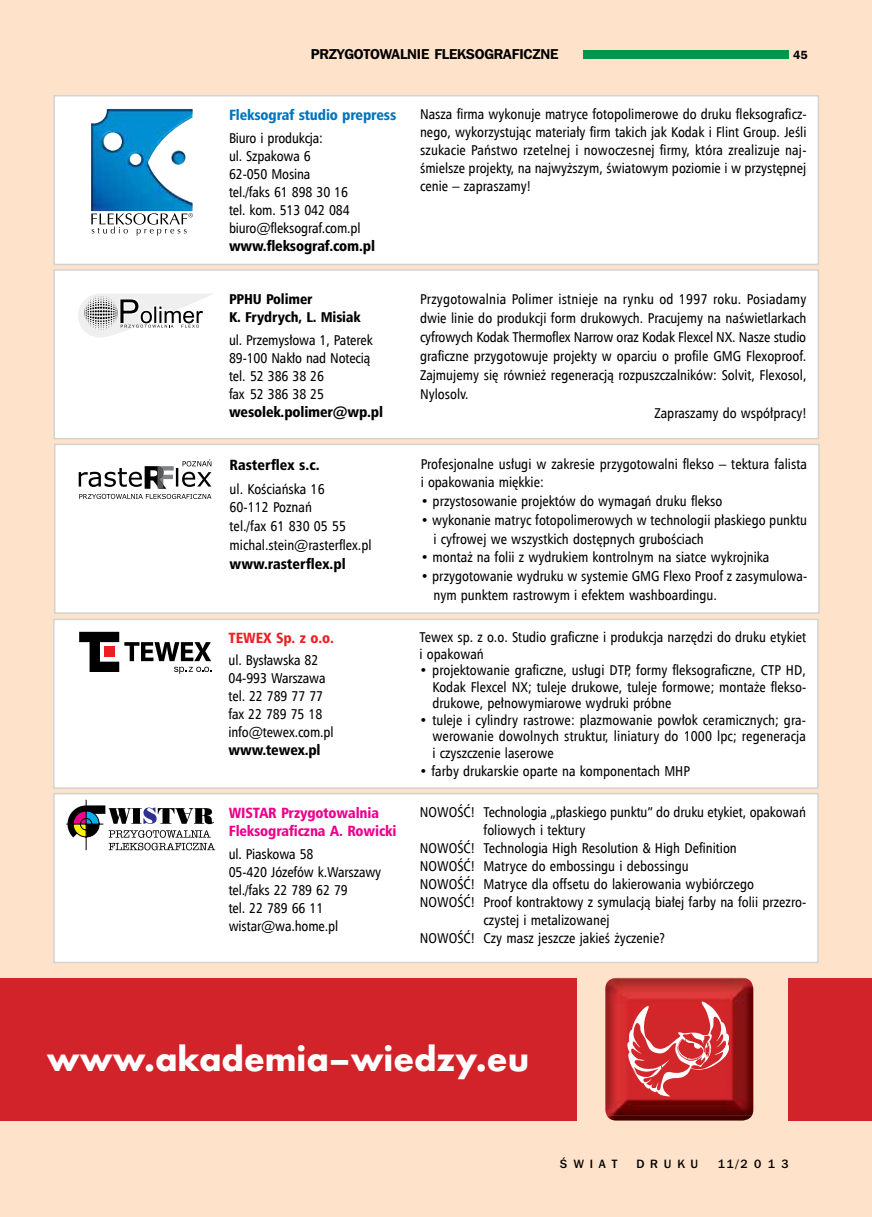
<style>
.page{position:relative;width:872px;height:1217px;background:#fff}
.page>*{position:absolute;margin:0;border:0;box-sizing:border-box;transform-origin:0 0}
.t1{font:700 36.3px "Futura TEE";color:#fff}
.t2{font:14.25px/18px "Humnst 777 Cn EU";color:#000}
.t3{font:14.25px "Humnst 777 Blk Cn PL";letter-spacing:-.01em;color:#000}
.t4{font:14.25px/18px "Humnst 777 Blk Cn PL";letter-spacing:-.01em;color:#ec008c}
.t5{font:14.25px/18px "Humnst 777 Blk Cn EU";letter-spacing:-.01em;color:#000}
.t6{font:14.25px "Frnk Goth ITC Dm PL";letter-spacing:-.01em;color:#000}
.t7{font:14.25px "Humnst 777 Blk Cn PL";letter-spacing:-.01em;color:#0075bb}
.t8{font:14.25px "Humnst 777 Blk Cn PL";letter-spacing:-.01em;color:#ec2127}
.t9{font:12px "Frnk Goth ITC Md PL";letter-spacing:.49em;color:#000}
.t10{font:12px "P Franklin Demi A";color:#000}
.s1{font-size:13.5px}
</style>
<div class="page">
<div style="left:0;top:0;width:872px;height:1216px;background:#fee2c9"></div>
<div style="left:584px;top:50px;width:205px;height:9px;background:#00964d"></div>
<div style="left:53px;top:618px;width:765px;height:170px;background:#fff;border:2px solid #d1d3d4"></div>
<svg style="left:79px;top:631px;width:132px;height:42px"></svg>
<div style="left:53px;top:269px;width:766px;height:170px;background:#fff;border:2px solid #d1d3d4"></div>
<svg style="left:78px;top:294px;width:134px;height:43px"></svg>
<div style="left:54px;top:443px;width:765px;height:170px;background:#fff;border:2px solid #d1d3d4"></div>
<svg style="left:79px;top:459px;width:132px;height:29px"></svg>
<svg style="left:79px;top:494px;width:132px;height:5px"></svg>
<div style="left:53px;top:95px;width:766px;height:170px;background:#fff;border:2px solid #d1d3d4"></div>
<svg style="left:91px;top:213px;width:102px;height:23px"></svg>
<img style="left:91px;top:109px;width:102px;height:102px">
<div style="left:53px;top:792px;width:766px;height:170px;background:#fff;border:2px solid #d1d3d4"></div>
<svg style="left:66px;top:799px;width:149px;height:51px"></svg>
<div style="left:0;top:977px;width:576px;height:143px;background:#d2232a"></div>
<div style="left:788px;top:977px;width:84px;height:143px;background:#d2232a"></div>
<img style="left:607px;top:1115px;width:144px;height:5px">
<img style="left:605px;top:978px;width:148px;height:137px">
<svg style="left:627px;top:1001px;width:102px;height:95px;background:#d94e51"></svg>
<p class="t6" style="left:311px;top:45px;width:249px">PRZYGOTOWALNIE FLEKSOGRAFICZNE</p>
<p class="t10" style="left:793px;top:49px;width:16px">45</p>
<p class="t7" style="left:229px;top:106px;width:169px">Fleksograf studio prepress</p>
<p class="t2" style="left:229px;top:128px;width:133px">Biuro i produkcja:<br>ul. Szpakowa 6<br>62-050 Mosina<br>tel./faks 61 898 30 16 tel. kom. 513 042 084 biuro@fleksograf.com.pl</p>
<p class="t3" style="left:229px;top:236px;width:148px">www.fleksograf.com.pl</p>
<p class="t5" style="left:229px;top:290px;width:133px">PPHU Polimer<br>K. Frydrych, L. Misiak</p>
<p class="t2" style="left:229px;top:330px;width:145px">ul. Przemysłowa 1, Paterek<br>89-100 Nakło nad Notecią tel. 52 386 38 26<br>fax 52 386 38 25</p>
<p class="t3" style="left:229px;top:402px;width:156px">wesolek.polimer@wp.pl</p>
<p class="t3" style="left:230px;top:456px;width:91px">Rasterflex s.c.</p>
<p class="t2" style="left:230px;top:479px;width:143px;line-height:18.8px">ul. Kościańska 16<br>60-112 Poznań<br>tel./fax 61 830 05 55 michal.stein@rasterflex.pl</p>
<p class="t3" style="left:230px;top:554px;width:118px">www.rasterflex.pl</p>
<p class="t8" style="left:228px;top:628px;width:107px">TEWEX Sp. z o.o.</p>
<p class="t2" style="left:228px;top:651px;width:107px">ul. Bysławska 82<br>04-993 Warszawa tel. 22 789 77 77 fax 22 789 75 18 info@tewex.com.pl</p>
<p class="t3" style="left:228px;top:740px;width:94px">www.tewex.pl</p>
<p class="t4" style="left:229px;top:803px;width:169px">WISTAR Przygotowalnia<br>Fleksograficzna A. Rowicki</p>
<p class="t2" style="left:229px;top:844px;width:154px">ul. Piaskowa 58<br>05-420 Józefów k.Warszawy tel./faks 22 789 62 79<br>tel. 22 789 66 11 wistar@wa.home.pl</p>
<p class="t2" style="left:420px;top:105px;width:388px;text-align:justify">Nasza firma wykonuje matryce fotopolimerowe do druku fleksograficz&shy;nego, wykorzystując materiały firm takich jak Kodak i Flint Group. Jeśli szukacie Państwo rzetelnej i nowoczesnej firmy, która zrealizuje naj&shy;śmielsze projekty, na najwyższym, światowym poziomie i w przystępnej cenie – zapraszamy!</p>
<p class="t2" style="left:420px;top:290px;width:388px">Przygotowalnia Polimer istnieje na rynku od 1997 roku. Posiadamy</p>
<p class="t2" style="left:420px;top:309px;width:388px">dwie linie do produkcji form drukowych. Pracujemy na naświetlarkach</p>
<p class="t2" style="left:420px;top:328px;width:388px">cyfrowych Kodak Thermoflex Narrow oraz Kodak Flexcel NX. Nasze studio</p>
<p class="t2" style="left:420px;top:347px;width:388px">graficzne przygotowuje projekty w oparciu o profile GMG Flexoproof.</p>
<p class="t2" style="left:420px;top:366px;width:388px">Zajmujemy się również regeneracją rozpuszczalników: Solvit, Flexosol,</p>
<p class="t2" style="left:420px;top:384px;width:50px">Nylosolv.</p>
<p class="t2" style="left:654px;top:403px;width:154px">Zapraszamy do współpracy!</p>
<p class="t2" style="left:421px;top:454px;width:388px;line-height:18.8px">Profesjonalne usługi w zakresie przygotowalni flekso – tektura falista i opakowania miękkie:</p>
<p class="t2" style="left:421px;top:492px;width:303px"><span class="s1">•</span> przystosowanie projektów do wymagań druku flekso</p>
<p class="t2" style="left:433px;top:510px;width:375px;line-height:18.8px;text-indent:-13px"><span class="s1">•</span> wykonanie matryc fotopolimerowych w technologii płaskiego punktu i cyfrowej we wszystkich dostępnych grubościach</p>
<p class="t2" style="left:421px;top:548px;width:350px"><span class="s1">•</span> montaż na folii z wydrukiem kontrolnym na siatce wykrojnika</p>
<p class="t2" style="left:433px;top:566px;width:375px;line-height:18.8px;text-indent:-13px"><span class="s1">•</span> przygotowanie wydruku w systemie GMG Flexo Proof z zasymulowa&shy;nym punktem rastrowym i efektem washboardingu.</p>
<p class="t2" style="left:419px;top:628px;width:388px;line-height:16.5px">Tewex sp. z o.o. Studio graficzne i produkcja narzędzi do druku etykiet i opakowań</p>
<p class="t2" style="left:432px;top:661px;width:375px;line-height:16.5px;text-align:justify;text-indent:-13px"><span class="s1">•</span> projektowanie graficzne, usługi DTP, formy fleksograficzne, CTP HD, Kodak Flexcel NX; tuleje drukowe, tuleje formowe; montaże flekso&shy;drukowe, pełnowymiarowe wydruki próbne</p>
<p class="t2" style="left:432px;top:711px;width:375px;line-height:16.5px;text-align:justify;text-indent:-13px"><span class="s1">•</span> tuleje i cylindry rastrowe: plazmowanie powłok ceramicznych; gra&shy;werowanie dowolnych struktur, liniatury do 1000 lpc; regeneracja i czyszczenie laserowe</p>
<p class="t2" style="left:419px;top:761px;width:272px"><span class="s1">•</span> farby drukarskie oparte na komponentach MHP</p>
<p class="t2" style="left:420px;top:803px;width:388px">NOWOŚĆ! Technologia „płaskiego punktu” do druku etykiet, opakowań</p>
<p class="t2" style="left:483px;top:821px;width:103px">foliowych i tektury</p>
<p class="t2" style="left:420px;top:839px;width:318px">NOWOŚĆ! Technologia High Resolution &amp; High Definition</p>
<p class="t2" style="left:420px;top:857px;width:270px">NOWOŚĆ! Matryce do embossingu i debossingu</p>
<p class="t2" style="left:420px;top:875px;width:336px">NOWOŚĆ! Matryce dla offsetu do lakierowania wybiórczego</p>
<p class="t2" style="left:420px;top:893px;width:388px">NOWOŚĆ! Proof kontraktowy z symulacją białej farby na folii przezro-</p>
<p class="t2" style="left:483px;top:911px;width:127px">czystej i metalizowanej</p>
<p class="t2" style="left:420px;top:929px;width:247px">NOWOŚĆ! Czy masz jeszcze jakieś życzenie?</p>
<h1 class="t1" style="left:47px;top:1035px;width:484px">www.akademia–wiedzy.eu</h1>
<p class="t9" style="left:560px;top:1155px;width:59px">śWIAT</p>
<p class="t9" style="left:636px;top:1155px;width:63px">DRUKU</p>
<p class="t9" style="left:717px;top:1155px;width:73px">11/2 0 1 3</p>
</div>
